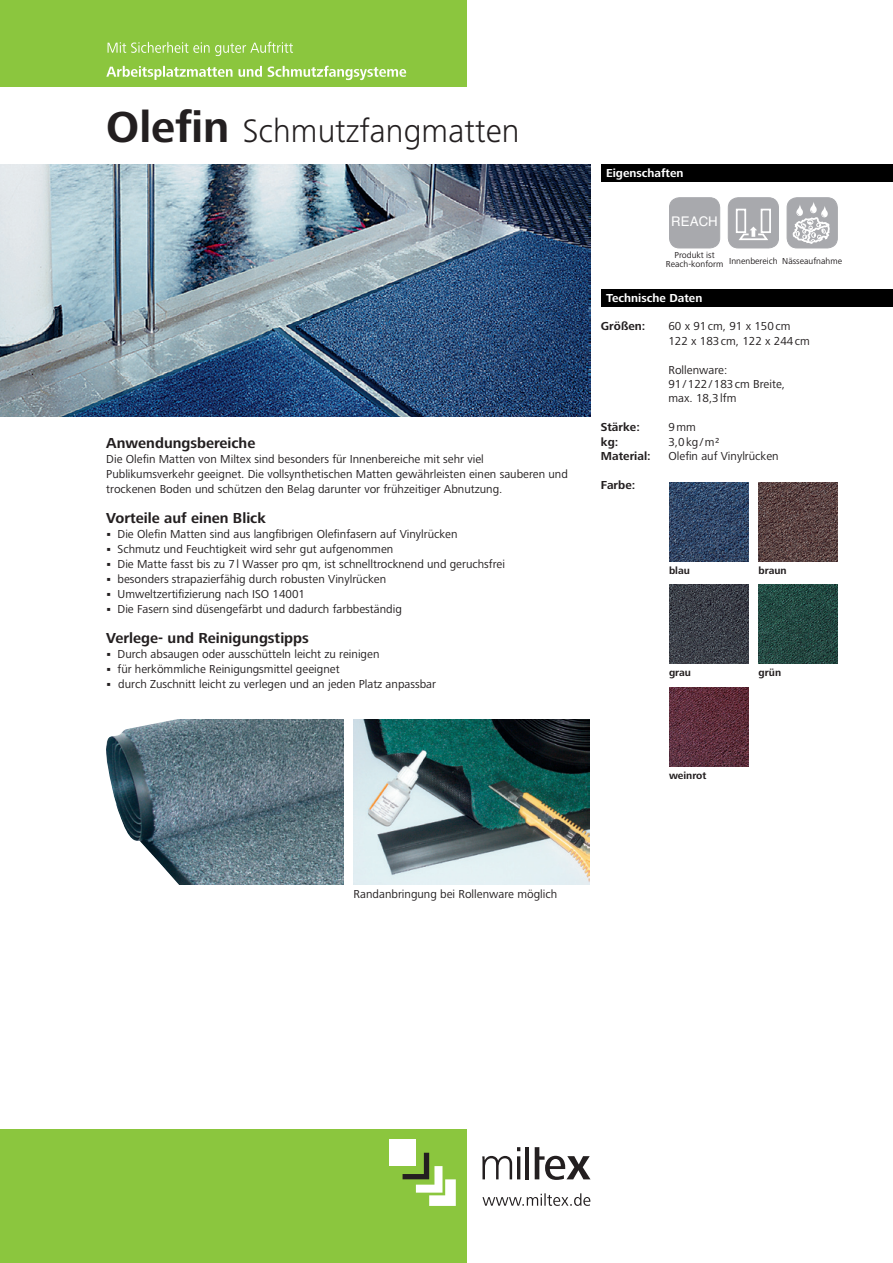
<style>
.page{position:relative;width:893px;height:1263px;background:#fff}
.page>*{position:absolute;margin:0;border:0;box-sizing:border-box;transform-origin:0 0}
.t1{font:300 33.75px "Frutiger Next LT";color:#231f20}
.t2{font:700 15px "Frutiger Next LT";color:#231f20}
.t3{font:13.35px "Helvetica";color:#fff}
.t4{font:12px/15px "Frutiger Next LT";color:#231f20}
.t5{font:700 12px "Frutiger Next LT";color:#231f20}
.t6{font:700 12px "Frutiger Next LT";color:#fff}
.t7{font:700 10.5px "Frutiger Next LT";color:#231f20}
.t8{font:9px/9px "Frutiger Next LT";color:#231f20;text-align:center}
.s1{font-weight:700;font-size:45px}
</style>
<div class="page">
<div style="left:0;top:0;width:467px;height:87px;background:#8bc63e"></div>
<div style="left:0;top:1129px;width:467px;height:134px;background:#8bc63e"></div>
<svg style="left:482px;top:1147px;width:38px;height:32px"></svg>
<hr style="left:526px;top:1147px;width:3px;height:32px;background:#231f20">
<svg style="left:535px;top:1147px;width:55px;height:33px"></svg>
<div style="left:389px;top:1139px;width:27px;height:27px;background:#fff"></div>
<svg style="left:403px;top:1153px;width:53px;height:53px"></svg>
<div style="left:601px;top:289px;width:292px;height:17px;background:#000"></div>
<div style="left:601px;top:164px;width:292px;height:18px;background:#000"></div>
<svg style="left:108px;top:42px;width:185px;height:14px"></svg>
<svg style="left:106px;top:66px;width:300px;height:14px"></svg>
<svg style="left:482px;top:1193px;width:108px;height:13px"></svg>
<img style="left:0;top:164px;width:590px;height:253px">
<img style="left:106px;top:720px;width:237px;height:164px">
<img style="left:669px;top:483px;width:79px;height:79px">
<img style="left:759px;top:483px;width:79px;height:79px">
<img style="left:669px;top:584px;width:79px;height:79px">
<img style="left:759px;top:584px;width:79px;height:79px">
<img style="left:669px;top:687px;width:79px;height:79px">
<div style="left:787px;top:198px;width:50px;height:50px;background:#a8a9ad;border-radius:10px"></div>
<div style="left:787px;top:197px;width:51px;height:51px;border:1px solid #a8a9ad;border-radius:10px"></div>
<svg style="left:791px;top:202px;width:39px;height:44px"></svg>
<div style="left:728px;top:198px;width:50px;height:50px;background:#a8a9ad;border-radius:10px"></div>
<div style="left:728px;top:197px;width:51px;height:51px;border:1px solid #a8a9ad;border-radius:10px"></div>
<svg style="left:735px;top:208px;width:36px;height:33px"></svg>
<div style="left:669px;top:198px;width:51px;height:50px;background:#a8a9ad;border-radius:10px"></div>
<div style="left:669px;top:197px;width:51px;height:51px;border:1px solid #a8a9ad;border-radius:10px"></div>
<img style="left:354px;top:720px;width:236px;height:164px">
<h1 class="t1" style="left:106px;top:112px;width:415px"><span class="s1">Olefin</span> Schmutzfangmatten</h1>
<p class="t2" style="left:106px;top:434px;width:151px">Anwendungsbereiche</p>
<p class="t4" style="left:106px;top:451px;width:463px">Die Olefin Matten von Miltex sind besonders für Innenbereiche mit sehr viel<br>Publikumsverkehr geeignet. Die vollsynthetischen Matten gewährleisten einen sauberen und trockenen Boden und schützen den Belag darunter vor frühzeitiger Abnutzung.</p>
<p class="t2" style="left:106px;top:509px;width:161px">Vorteile auf einen Blick</p>
<p class="t4" style="left:118px;top:526px;width:389px">Die Olefin Matten sind aus langfibrigen Olefinfasern auf Vinylrücken<br>Schmutz und Feuchtigkeit wird sehr gut aufgenommen<br>Die Matte fasst bis zu 7 l Wasser pro qm, ist schnelltrocknend und geruchsfrei besonders strapazierfähig durch robusten Vinylrücken<br>Umweltzertifizierung nach ISO 14001<br>Die Fasern sind düsengefärbt und dadurch farbbeständig</p>
<p class="t2" style="left:106px;top:629px;width:204px">Verlege- und Reinigungstipps</p>
<p class="t4" style="left:118px;top:646px;width:320px">Durch absaugen oder ausschütteln leicht zu reinigen<br>für herkömmliche Reinigungsmittel geeignet<br>durch Zuschnitt leicht zu verlegen und an jeden Platz anpassbar</p>
<p class="t6" style="left:606px;top:166px;width:79px">Eigenschaften</p>
<p class="t3" style="left:671px;top:212px;width:48px">REACH</p>
<p class="t8" style="left:666px;top:251px;width:59px">Produkt ist<br>Reach-konform</p>
<p class="t8" style="left:729px;top:257px;width:115px">Innenbereich Nässeaufnahme</p>
<p class="t6" style="left:606px;top:291px;width:98px">Technische Daten</p>
<p class="t5" style="left:601px;top:320px;width:46px">Größen:</p>
<p class="t4" style="left:668px;top:319px;width:143px;line-height:14.4px">60 x 91 cm, 91 x 150 cm<br>122 x 183 cm, 122 x 244 cm</p>
<p class="t4" style="left:668px;top:362px;width:118px;line-height:14.4px">Rollenware:<br>91 / 122 / 183 cm Breite, max. 18,3 lfm</p>
<p class="t5" style="left:601px;top:421px;width:40px">Stärke:</p>
<p class="t4" style="left:668px;top:420px;width:29px">9 mm</p>
<p class="t5" style="left:601px;top:435px;width:19px">kg:</p>
<p class="t4" style="left:668px;top:434px;width:53px">3,0 kg / m²</p>
<p class="t5" style="left:601px;top:449px;width:51px">Material:</p>
<p class="t4" style="left:668px;top:449px;width:112px">Olefin auf Vinylrücken</p>
<p class="t5" style="left:601px;top:478px;width:36px">Farbe:</p>
<p class="t7" style="left:669px;top:565px;width:22px">blau</p>
<p class="t7" style="left:759px;top:565px;width:30px">braun</p>
<p class="t7" style="left:669px;top:666px;width:23px">grau</p>
<p class="t7" style="left:759px;top:666px;width:24px">grün</p>
<p class="t7" style="left:669px;top:769px;width:39px">weinrot</p>
<p class="t4" style="left:354px;top:886px;width:205px">Randanbringung bei Rollenware möglich</p>
</div>
